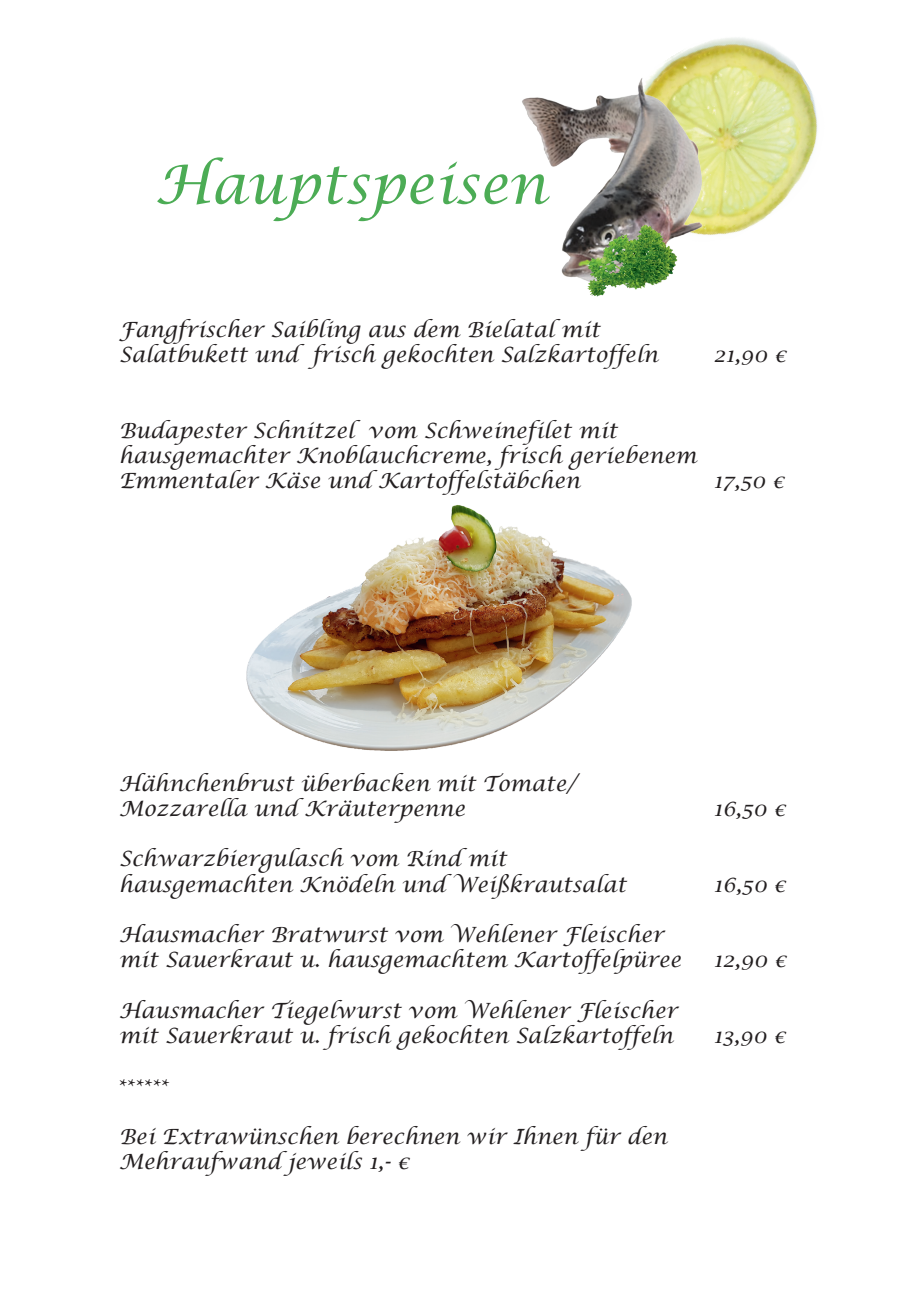
<style>
.page{position:relative;width:919px;height:1289px;background:#fff}
.page>*{position:absolute;margin:0;border:0;box-sizing:border-box;transform-origin:0 0}
.t1{font:italic 54px "Lucida Calligraphy";color:#4cac55}
.t2{font:italic 21px "Lucida Calligraphy";color:#231f20}
.t3{font:21px "Minion Pro";color:#231f20}
</style>
<div class="page">
<img style="left:650px;top:37px;width:168px;height:198px">
<img style="left:522px;top:78px;width:186px;height:219px">
<img style="left:246px;top:505px;width:386px;height:246px">
<p class="t1" style="left:155px;top:152px;width:393px">Hauptspeisen</p>
<p class="t2" style="left:119px;top:317px;width:482px">Fangfrischer Saibling aus dem Bielatal mit</p>
<p class="t2" style="left:119px;top:342px;width:540px">Salatbukett und frisch gekochten Salzkartoffeln</p>
<p class="t2" style="left:713px;top:342px;width:74px">21,90 €</p>
<p class="t2" style="left:119px;top:417px;width:500px">Budapester Schnitzel vom Schweinefilet mit</p>
<p class="t2" style="left:119px;top:443px;width:579px">hausgemachter Knoblauchcreme, frisch geriebenem</p>
<p class="t2" style="left:119px;top:468px;width:462px">Emmentaler Käse und Kartoffelstäbchen</p>
<p class="t2" style="left:713px;top:468px;width:72px">17,50 €</p>
<p class="t2" style="left:119px;top:770px;width:460px">Hähnchenbrust überbacken mit Tomate/</p>
<p class="t2" style="left:119px;top:795px;width:347px">Mozzarella und Kräuterpenne</p>
<p class="t2" style="left:713px;top:795px;width:73px">16,50 €</p>
<p class="t2" style="left:119px;top:846px;width:389px">Schwarzbiergulasch vom Rind mit</p>
<p class="t2" style="left:119px;top:871px;width:508px">hausgemachten Knödeln und Weißkrautsalat</p>
<p class="t2" style="left:713px;top:871px;width:73px">16,50 €</p>
<p class="t2" style="left:119px;top:921px;width:546px">Hausmacher Bratwurst vom Wehlener Fleischer</p>
<p class="t2" style="left:119px;top:947px;width:563px">mit Sauerkraut u. hausgemachtem Kartoffelpüree</p>
<p class="t2" style="left:713px;top:947px;width:74px">12,90 €</p>
<p class="t2" style="left:119px;top:997px;width:560px">Hausmacher Tiegelwurst vom Wehlener Fleischer</p>
<p class="t2" style="left:119px;top:1022px;width:555px">mit Sauerkraut u. frisch gekochten Salzkartoffeln</p>
<p class="t2" style="left:713px;top:1022px;width:73px">13,90 €</p>
<p class="t3" style="left:119px;top:1072px;width:52px">******</p>
<p class="t2" style="left:119px;top:1123px;width:549px">Bei Extrawünschen berechnen wir Ihnen für den</p>
<p class="t2" style="left:119px;top:1148px;width:291px">Mehraufwand jeweils 1,- €</p>
</div>
